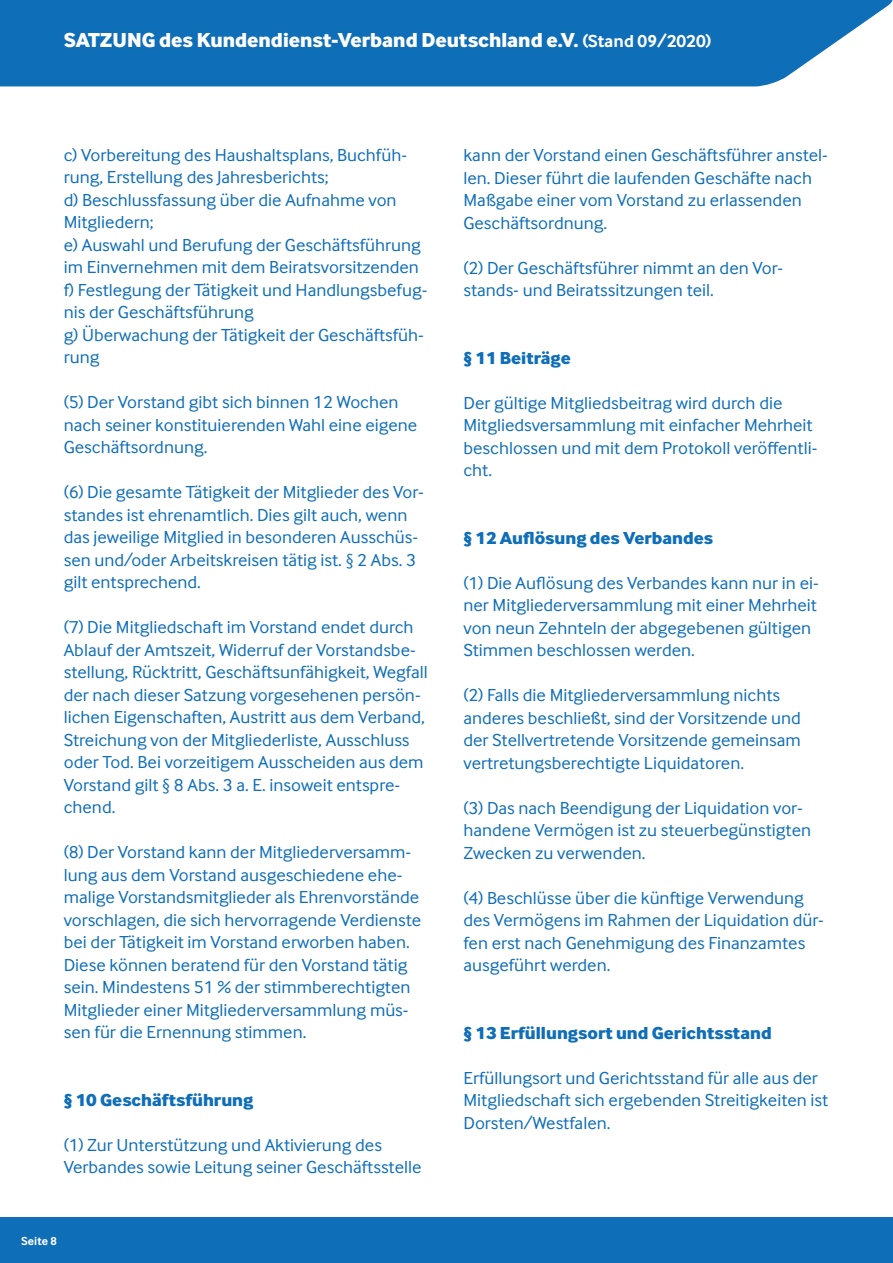
<style>
.page{position:relative;width:893px;height:1263px;background:#fff}
.page>*{position:absolute;margin:0;border:0;box-sizing:border-box;transform-origin:0 0}
.t1{font:800 21px "Inter Face";color:#fff}
.t2{font:18px/22.5px "Inter Face";color:#0f6eb8}
.t3{font:800 18px "Inter Face";color:#0f6eb8}
.t4{font:700 12px "Inter Face";color:#fff}
.s1{font-weight:700;font-size:18px}
</style>
<div class="page">
<div style="left:0;top:1218px;width:893px;height:45px;background:#0f6eb8"></div>
<div style="left:0;top:0;width:893px;height:86px;background:#0f6eb8"></div>
<p class="t1" style="left:64px;top:27px;width:649px">SATZUNG des Kundendienst-Verband Deutschland e.V. <span class="s1">(Stand 09/2020)</span></p>
<p class="t2" style="left:64px;top:143px;width:365px">c) Vorbereitung des Haushaltsplans, Buchfüh&shy;rung, Erstellung des Jahresberichts;<br>d) Beschlussfassung über die Aufnahme von Mitgliedern;<br>e) Auswahl und Berufung der Geschäftsführung im Einvernehmen mit dem Beiratsvorsitzenden f) Festlegung der Tätigkeit und Handlungsbefug&shy;nis der Geschäftsführung<br>g) Überwachung der Tätigkeit der Geschäftsfüh&shy;rung</p>
<p class="t2" style="left:64px;top:391px;width:355px">(5) Der Vorstand gibt sich binnen 12 Wochen nach seiner konstituierenden Wahl eine eigene<br>Geschäftsordnung.</p>
<p class="t2" style="left:64px;top:481px;width:362px">(6) Die gesamte Tätigkeit der Mitglieder des Vor&shy;standes ist ehrenamtlich. Dies gilt auch, wenn das jeweilige Mitglied in besonderen Ausschüs&shy;sen und/oder Arbeitskreisen tätig ist. § 2 Abs. 3 gilt entsprechend.</p>
<p class="t2" style="left:64px;top:616px;width:366px">(7) Die Mitgliedschaft im Vorstand endet durch Ablauf der Amtszeit, Widerruf der Vorstandsbe&shy;stellung, Rücktritt, Geschäftsunfähigkeit, Wegfall der nach dieser Satzung vorgesehenen persön&shy;lichen Eigenschaften, Austritt aus dem Verband, Streichung von der Mitgliederliste, Ausschluss oder Tod. Bei vorzeitigem Ausscheiden aus dem Vorstand gilt § 8 Abs. 3 a. E. insoweit entspre&shy;chend.</p>
<p class="t2" style="left:64px;top:841px;width:359px">(8) Der Vorstand kann der Mitgliederversamm&shy;lung aus dem Vorstand ausgeschiedene ehe&shy;malige Vorstandsmitglieder als Ehrenvorstände vorschlagen, die sich hervorragende Verdienste bei der Tätigkeit im Vorstand erworben haben.<br>Diese können beratend für den Vorstand tätig sein. Mindestens 51 % der stimmberechtigten Mitglieder einer Mitgliederversammlung müs&shy;sen für die Ernennung stimmen.</p>
<p class="t3" style="left:64px;top:1089px;width:191px">§ 10 Geschäftsführung</p>
<p class="t2" style="left:64px;top:1133px;width:359px">(1) Zur Unterstützung und Aktivierung des<br>Verbandes sowie Leitung seiner Geschäftsstelle</p>
<p class="t4" style="left:21px;top:1234px;width:37px">Seite 8</p>
<p class="t2" style="left:463px;top:144px;width:366px">kann der Vorstand einen Geschäftsführer anstel&shy;len. Dieser führt die laufenden Geschäfte nach Maßgabe einer vom Vorstand zu erlassenden Geschäftsordnung.</p>
<p class="t2" style="left:463px;top:256px;width:321px">(2) Der Geschäftsführer nimmt an den Vor&shy;stands- und Beiratssitzungen teil.</p>
<p class="t3" style="left:463px;top:347px;width:109px">§ 11 Beiträge</p>
<p class="t2" style="left:463px;top:391px;width:355px">Der gültige Mitgliedsbeitrag wird durch die Mitgliedsversammlung mit einfacher Mehrheit beschlossen und mit dem Protokoll veröffentli&shy;cht.</p>
<p class="t3" style="left:463px;top:527px;width:251px">§ 12 Auflösung des Verbandes</p>
<p class="t2" style="left:463px;top:571px;width:357px">(1) Die Auflösung des Verbandes kann nur in ei&shy;ner Mitgliederversammlung mit einer Mehrheit von neun Zehnteln der abgegebenen gültigen Stimmen beschlossen werden.</p>
<p class="t2" style="left:463px;top:684px;width:339px">(2) Falls die Mitgliederversammlung nichts anderes beschließt, sind der Vorsitzende und der Stellvertretende Vorsitzende gemeinsam vertretungsberechtigte Liquidatoren.</p>
<p class="t2" style="left:463px;top:796px;width:349px">(3) Das nach Beendigung der Liquidation vor&shy;handene Vermögen ist zu steuerbegünstigten<br>Zwecken zu verwenden.</p>
<p class="t2" style="left:463px;top:886px;width:362px">(4) Beschlüsse über die künftige Verwendung des Vermögens im Rahmen der Liquidation dür&shy;fen erst nach Genehmigung des Finanzamtes ausgeführt werden.</p>
<p class="t3" style="left:463px;top:1022px;width:310px">§ 13 Erfüllungsort und Gerichtsstand</p>
<p class="t2" style="left:463px;top:1066px;width:366px">Erfüllungsort und Gerichtsstand für alle aus der<br>Mitgliedschaft sich ergebenden Streitigkeiten ist<br>Dorsten/Westfalen.</p>
</div>
